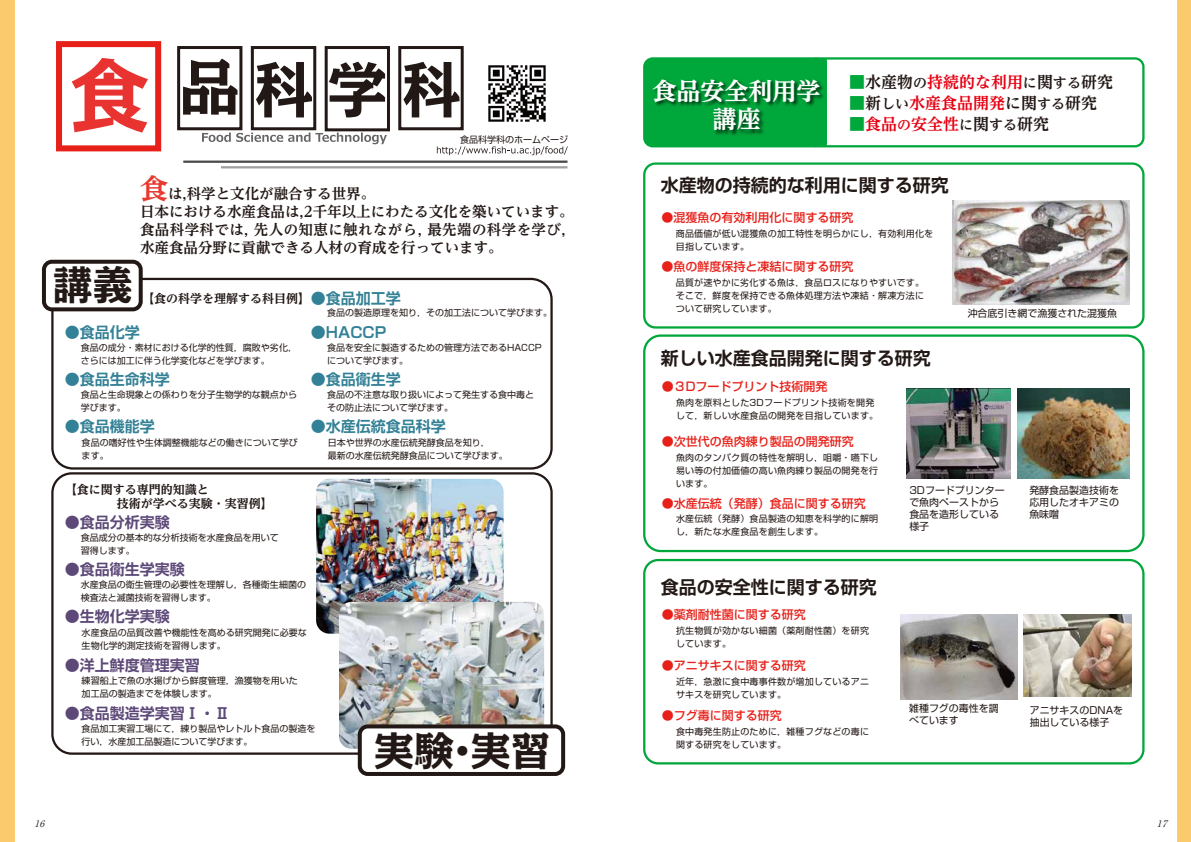
<style>
.page{position:relative;width:1191px;height:842px;background:#fff}
.page>*{position:absolute;margin:0;border:0;box-sizing:border-box;transform-origin:0 0}
.t1{font:700 60px "Kakumin Pro";color:#221815}
.t2{font:700 40px "Kakumin Pro";color:#221815}
.t3{font:700 expanded 24px/28.8px "UD Reimin Pro";color:#fff;text-align:center}
.t4{font:700 18px "Shin Go Pr 6 N De";color:#221815}
.t5{font:700 16px "UD Reimin Pro";color:#e60012}
.t6{font:700 16px "UD Reimin Pro";color:#221815}
.t7{font:700 15px "Shin Go Pr 6 N De";color:#338196}
.t8{font:700 15px "Shin Go Pr 6 N De";color:#5d4978}
.t9{font:700 14.5px/18px "UD Reimin Pro";color:#221815}
.t10{font:500 12px "Shin Go Pr 6 N";color:#e7211a}
.t11{font:700 expanded 12px/14px "UD Reimin Pro";color:#221815}
.t12{font:10px/12px "Shin Go Pr 6 N";color:#221815}
.t13{font:9px/13px "Shin Go Pr 6 N";color:#221815}
.t14{font:9px/13px "Shin Go Pr 6 N";letter-spacing:.02em;color:#221815}
.t15{font:italic 9px "Ryumin Pr 6";color:#221815;scale:1.04 1}
.s1{font-size:80px;color:#e83331}
.s2{font-size:28px;color:#e8382f}
.s3{color:#00a73b}
.s4{font-size:14px}
.s5{color:#e60012}
.s6{color:#221815}
.s7{font-size:14px;color:#221815}
</style>
<div class="page">
<hr style="left:183px;top:161px;width:384px;height:2px;background:#4c4948">
<hr style="left:221px;top:166px;width:346px;height:2px;background:#9f9fa0">
<div style="left:0;top:0;width:15px;height:842px;background:#fbca6d"></div>
<div style="left:1177px;top:0;width:14px;height:842px;background:#fbca6d"></div>
<div style="left:807px;top:57px;width:337px;height:90px;border:2px solid #00a73b;border-radius:8px"></div>
<div style="left:644px;top:58px;width:179px;height:88px;background:#00a73b;border-radius:8px"></div>
<div style="left:643px;top:57px;width:181px;height:90px;border:2px solid #00a73b;border-radius:8px"></div>
<div style="left:816px;top:59px;width:11px;height:87px;background:#00a73b"></div>
<img style="left:655px;top:77px;width:172px;height:40px">
<img style="left:711px;top:106px;width:56px;height:40px">
<img style="left:316px;top:479px;width:187px;height:155px">
<img style="left:339px;top:602px;width:205px;height:147px">
<div style="left:51px;top:278px;width:502px;height:192px;border:2px solid #221815;border-radius:20px"></div>
<div style="left:51px;top:472px;width:502px;height:283px;border:2px solid #221815;border-radius:19px"></div>
<div style="left:44px;top:262px;width:97px;height:47px;background:#fff;border-radius:8px"></div>
<div style="left:42px;top:260px;width:101px;height:51px;border:4px solid #221815;border-radius:8px"></div>
<div style="left:360px;top:726px;width:203px;height:48px;background:#fff;border-radius:8px"></div>
<div style="left:358px;top:724px;width:207px;height:52px;border:4px solid #221815;border-radius:8px"></div>
<div style="left:56px;top:41px;width:105px;height:110px;border:6px solid #e7211a"></div>
<div style="left:177px;top:46px;width:65px;height:84px;background:#fff;border:3px solid #221815"></div>
<div style="left:251px;top:46px;width:65px;height:84px;background:#fff;border:3px solid #221815"></div>
<div style="left:325px;top:46px;width:65px;height:85px;background:#fff;border:3px solid #221815"></div>
<div style="left:398px;top:46px;width:66px;height:84px;background:#fff;border:3px solid #221815"></div>
<svg style="left:202px;top:133px;width:185px;height:11px"></svg>
<svg style="left:437px;top:146px;width:131px;height:9px"></svg>
<img style="left:488px;top:65px;width:58px;height:57px">
<div style="left:643px;top:162px;width:501px;height:167px;border:2px solid #00a73b;border-radius:11px"></div>
<div style="left:643px;top:334px;width:501px;height:218px;border:2px solid #00a73b;border-radius:16px"></div>
<div style="left:643px;top:559px;width:501px;height:205px;border:2px solid #00a73b;border-radius:14px"></div>
<img style="left:1023px;top:615px;width:108px;height:81px">
<img style="left:906px;top:388px;width:104px;height:91px">
<img style="left:952px;top:201px;width:178px;height:104px">
<img style="left:1017px;top:388px;width:112px;height:91px">
<img style="left:900px;top:615px;width:117px;height:84px">
<h1 class="t1" style="left:70px;top:42px;width:392px"><span class="s1">食</span>品科学科</h1>
<p class="t13" style="left:460px;top:132px;width:109px">食品科学科のホームページ</p>
<h2 class="t2" style="left:53px;top:253px;width:82px">講義</h2>
<h3 class="t9" style="left:140px;top:184px;width:435px"><span class="s2">食</span>は,科学と文化が融合する世界。<br>日本における水産食品は,2千年以上にわたる文化を築いています。食品科学科では, 先人の知恵に触れながら, 最先端の科学を学び,水産食品分野に貢献できる人材の育成を行っています。</h3>
<h3 class="t11" style="left:142px;top:291px;width:169px">【食の科学を理解する科目例】</h3>
<h3 class="t7" style="left:311px;top:285px;width:91px">●食品加工学</h3>
<p class="t13" style="left:327px;top:305px;width:226px">食品の製造原理を知り，その加工法について学びます。</p>
<h3 class="t7" style="left:65px;top:320px;width:76px">●食品化学</h3>
<p class="t13" style="left:81px;top:340px;width:218px">食品の成分・素材における化学的性質，腐敗や劣化，さらには加工に伴う化学変化などを学びます。</p>
<h3 class="t7" style="left:65px;top:367px;width:106px">●食品生命科学</h3>
<p class="t13" style="left:81px;top:387px;width:218px">食品と生命現象との係わりを分子生物学的な観点から学びます。</p>
<h3 class="t7" style="left:65px;top:414px;width:91px">●食品機能学</h3>
<p class="t13" style="left:82px;top:435px;width:217px">食品の嗜好性や生体調整機能などの働きについて学びます。</p>
<h3 class="t11" style="left:69px;top:483px;width:205px;text-indent:-4px">【食に関する専門的知識と<br>　　　　技術が学べる実験・実習例】</h3>
<h3 class="t7" style="left:311px;top:320px;width:77px">●HACCP</h3>
<p class="t13" style="left:327px;top:340px;width:216px">食品を安全に製造するための管理方法であるHACCPについて学びます。</p>
<h3 class="t7" style="left:311px;top:367px;width:91px">●食品衛生学</h3>
<p class="t13" style="left:327px;top:387px;width:208px">食品の不注意な取り扱いによって発生する食中毒とその防止法について学びます。</p>
<h3 class="t7" style="left:311px;top:414px;width:136px">●水産伝統食品科学</h3>
<p class="t13" style="left:328px;top:435px;width:181px">日本や世界の水産伝統発酵食品を知り，<br>最新の水産伝統発酵食品について学びます。</p>
<h3 class="t8" style="left:65px;top:510px;width:106px">●食品分析実験</h3>
<p class="t13" style="left:81px;top:530px;width:200px">食品成分の基本的な分析技術を水産食品を用いて習得します。</p>
<h3 class="t8" style="left:65px;top:557px;width:121px">●食品衛生学実験</h3>
<p class="t13" style="left:81px;top:577px;width:227px">水産食品の衛生管理の必要性を理解し，各種衛生細菌の検査法と滅菌技術を習得します。</p>
<h3 class="t8" style="left:65px;top:604px;width:106px">●生物化学実験</h3>
<p class="t13" style="left:82px;top:625px;width:226px">水産食品の品質改善や機能性を高める研究開発に必要な生物化学的測定技術を習得します。</p>
<h3 class="t8" style="left:65px;top:653px;width:136px">●洋上鮮度管理実習</h3>
<p class="t13" style="left:82px;top:673px;width:217px">練習船上で魚の水揚げから鮮度管理，漁獲物を用いた加工品の製造までを体験します。</p>
<h3 class="t8" style="left:65px;top:701px;width:166px">●食品製造学実習Ⅰ・Ⅱ</h3>
<p class="t13" style="left:82px;top:721px;width:235px">食品加工実習工場にて，練り製品やレトルト食品の製造を行い，水産加工品製造について学びます。</p>
<h2 class="t2" style="left:374px;top:719px;width:178px">実験・実習</h2>
<h3 class="t3" style="left:652px;top:76px;width:169px">食品安全利用学講座</h3>
<h3 class="t6" style="left:849px;top:69px;width:265px"><span class="s3">■</span>水産物<span class="s4">の</span><span class="s5">持続的な利用</span><span class="s4">に</span>関<span class="s4">する</span>研究</h3>
<h3 class="t5" style="left:849px;top:90px;width:249px"><span class="s3">■</span><span class="s6">新</span><span class="s7">しい</span>水産食品開発<span class="s6">に関</span><span class="s7">する</span><span class="s6">研究</span></h3>
<h3 class="t5" style="left:849px;top:111px;width:201px"><span class="s3">■</span>食品<span class="s4">の</span>安全性<span class="s7">に</span><span class="s6">関</span><span class="s7">する</span><span class="s6">研究</span></h3>
<h3 class="t4" style="left:661px;top:170px;width:289px">水産物の持続的な利用に関する研究</h3>
<h3 class="t10" style="left:661px;top:207px;width:193px">●混獲魚の有効利用化に関する研究</h3>
<h3 class="t10" style="left:661px;top:257px;width:193px">●魚の鮮度保持と凍結に関する研究</h3>
<p class="t13" style="left:676px;top:275px;width:250px;text-align:justify">品質が速やかに劣化する魚は，食品ロスになりやすいです。そこで，鮮度を保持できる魚体処理方法や凍結・解凍方法について研究しています。</p>
<p class="t14" style="left:676px;top:226px;width:259px">商品価値が低い混獲魚の加工特性を明らかにし，有効利用化を目指しています。</p>
<h3 class="t4" style="left:661px;top:343px;width:271px">新しい水産食品開発に関する研究</h3>
<h3 class="t10" style="left:661px;top:376px;width:167px">●３Dフードプリント技術開発</h3>
<p class="t14" style="left:676px;top:395px;width:204px">魚肉を原料とした3Dフードプリント技術を開発して，新しい水産食品の開発を目指しています。</p>
<p class="t12" style="left:967px;top:307px;width:151px">沖合底引き網で漁獲された混獲魚</p>
<h3 class="t10" style="left:661px;top:432px;width:193px">●次世代の魚肉練り製品の開発研究</h3>
<p class="t13" style="left:676px;top:451px;width:204px;text-align:justify">魚肉のタンパク質の特性を解明し，咀嚼・嚥下し易い等の付加価値の高い魚肉練り製品の開発を行います。</p>
<h3 class="t10" style="left:661px;top:493px;width:205px">●水産伝統（発酵）食品に関する研究</h3>
<p class="t14" style="left:676px;top:512px;width:204px">水産伝統（発酵）食品製造の知恵を科学的に解明し，新たな水産食品を創生します。</p>
<h3 class="t4" style="left:661px;top:572px;width:217px">食品の安全性に関する研究</h3>
<h3 class="t10" style="left:661px;top:605px;width:145px">●薬剤耐性菌に関する研究</h3>
<p class="t14" style="left:676px;top:623px;width:194px">抗生物質が効かない細菌（薬剤耐性菌）を研究しています。</p>
<h3 class="t10" style="left:661px;top:655px;width:145px">●アニサキスに関する研究</h3>
<p class="t14" style="left:676px;top:674px;width:194px">近年，急激に食中毒事件数が増加しているアニサキスを研究しています。</p>
<h3 class="t10" style="left:661px;top:706px;width:121px">●フグ毒に関する研究</h3>
<p class="t14" style="left:676px;top:724px;width:194px">食中毒発生防止のために，雑種フグなどの毒に関する研究をしています。</p>
<p class="t12" style="left:909px;top:483px;width:97px">3Dフードプリンターで魚肉ペーストから食品を造形している様子</p>
<p class="t12" style="left:1029px;top:483px;width:91px;text-align:justify">発酵食品製造技術を応用したオキアミの魚味噌</p>
<p class="t12" style="left:909px;top:701px;width:91px">雑種フグの毒性を調べています</p>
<p class="t12" style="left:1029px;top:703px;width:95px">アニサキスのDNAを抽出している様子</p>
<p class="t15" style="left:34px;top:817px;width:15px">16</p>
<p class="t15" style="left:1157px;top:817px;width:15px">17</p>
</div>
